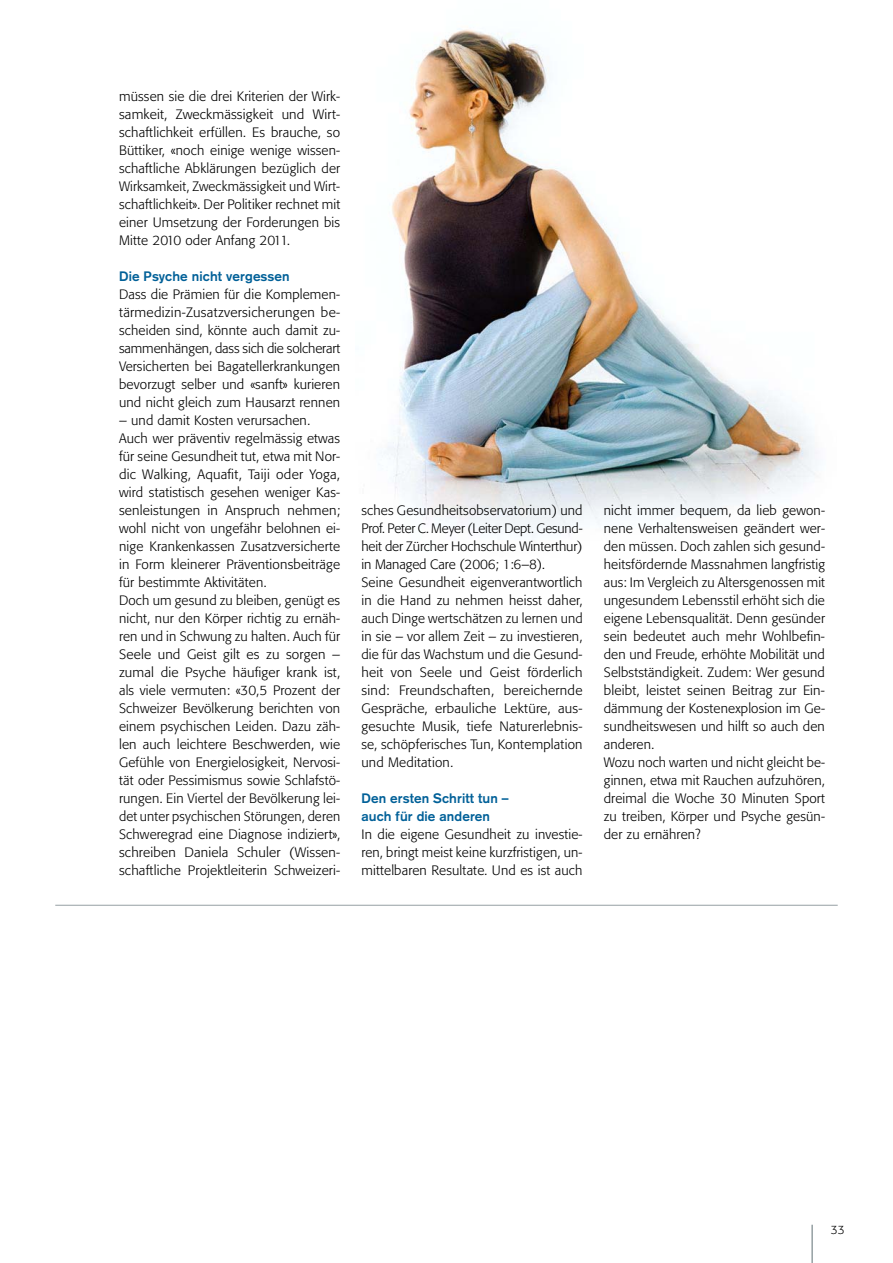
<style>
.page{position:relative;width:893px;height:1263px;background:#fff}
.page>*{position:absolute;margin:0;border:0;box-sizing:border-box;transform-origin:0 0}
.t1{font:300 13.5px/18px "Formata BQ";letter-spacing:.01em;color:#000;text-align:justify}
.t2{font:700 13.5px/18px "Akzidenz Grotesk";letter-spacing:.01em;color:#006098}
.t3{font:300 12px "Formata BQ";color:#000}
</style>
<div class="page">
<hr style="left:811px;top:1225px;width:2px;height:38px;background:#959fa3">
<img style="left:379px;top:28px;width:438px;height:509px">
<hr style="left:55px;top:905px;width:783px;height:1px;background:#959fa3">
<p class="t1" style="left:119px;top:89px;width:223px">müssen sie die drei Kriterien der Wirk&shy;samkeit, Zweckmässigkeit und Wirt&shy;schaftlichkeit erfüllen. Es brauche, so Büttiker, «noch einige wenige wissen&shy;schaftliche Abklärungen bezüglich der Wirksamkeit, Zweckmässigkeit und Wirt&shy;schaftlichkeit». Der Politiker rechnet mit einer Umsetzung der Forderungen bis Mitte 2010 oder Anfang 2011.</p>
<p class="t2" style="left:119px;top:268px;width:172px">Die Psyche nicht vergessen</p>
<p class="t1" style="left:119px;top:287px;width:223px">Dass die Prämien für die Komplemen&shy;tärmedizin-Zusatzversicherungen be&shy;scheiden sind, könnte auch damit zu&shy;sammenhängen, dass sich die solcherart Versicherten bei Bagatellerkrankungen bevorzugt selber und «sanft» kurieren und nicht gleich zum Hausarzt rennen</p>
<p class="t1" style="left:119px;top:413px;width:223px;text-align:left">– und damit Kosten verursachen.<br>Auch wer präventiv regelmässig etwas für seine Gesundheit tut, etwa mit Nor&shy;dic Walking, Aquafit, Taiji oder Yoga, wird statistisch gesehen weniger Kas&shy;senleistungen in Anspruch nehmen; wohl nicht von ungefähr belohnen ei&shy;nige Krankenkassen Zusatzversicherte in Form kleinerer Präventionsbeiträge für bestimmte Aktivitäten.<br>Doch um gesund zu bleiben, genügt es nicht, nur den Körper richtig zu ernäh&shy;ren und in Schwung zu halten. Auch für Seele und Geist gilt es zu sorgen – zumal die Psyche häufiger krank ist, als viele vermuten: «30,5 Prozent der Schweizer Bevölkerung berichten von einem psychischen Leiden. Dazu zäh&shy;len auch leichtere Beschwerden, wie Gefühle von Energielosigkeit, Nervosi&shy;tät oder Pessimismus sowie Schlafstö&shy;rungen. Ein Viertel der Bevölkerung lei&shy;det unter psychischen Störungen, deren Schweregrad eine Diagnose indiziert», schreiben Daniela Schuler (Wissen&shy;schaftliche Projektleiterin Schweizeri-</p>
<p class="t1" style="left:361px;top:503px;width:223px;text-align:left">sches Gesundheitsobservatorium) und Prof. Peter C. Meyer (Leiter Dept. Gesund&shy;heit der Zürcher Hochschule Winterthur) in Managed Care (2006; 1:6–8).<br>Seine Gesundheit eigenverantwortlich in die Hand zu nehmen heisst daher, auch Dinge wertschätzen zu lernen und in sie – vor allem Zeit – zu investieren, die für das Wachstum und die Gesund&shy;heit von Seele und Geist förderlich sind: Freundschaften, bereichernde Gespräche, erbauliche Lektüre, aus&shy;gesuchte Musik, tiefe Naturerlebnis&shy;se, schöpferisches Tun, Kontemplation und Meditation.</p>
<p class="t2" style="left:361px;top:790px;width:149px">Den ersten Schritt tun – auch für die anderen</p>
<p class="t1" style="left:361px;top:827px;width:223px">In die eigene Gesundheit zu investie&shy;ren, bringt meist keine kurzfristigen, un&shy;mittelbaren Resultate. Und es ist auch</p>
<p class="t1" style="left:604px;top:503px;width:223px;text-align:left">nicht immer bequem, da lieb gewon&shy;nene Verhaltensweisen geändert wer&shy;den müssen. Doch zahlen sich gesund&shy;heitsfördernde Massnahmen langfristig aus: Im Vergleich zu Altersgenossen mit ungesundem Lebensstil erhöht sich die eigene Lebensqualität. Denn gesünder sein bedeutet auch mehr Wohlbefin&shy;den und Freude, erhöhte Mobilität und Selbstständigkeit. Zudem: Wer gesund bleibt, leistet seinen Beitrag zur Ein&shy;dämmung der Kostenexplosion im Ge&shy;sundheitswesen und hilft so auch den anderen.<br>Wozu noch warten und nicht gleicht be&shy;ginnen, etwa mit Rauchen aufzuhören, dreimal die Woche 30 Minuten Sport zu treiben, Körper und Psyche gesün&shy;der zu ernähren?</p>
<p class="t3" style="left:831px;top:1224px;width:16px">33</p>
</div>
